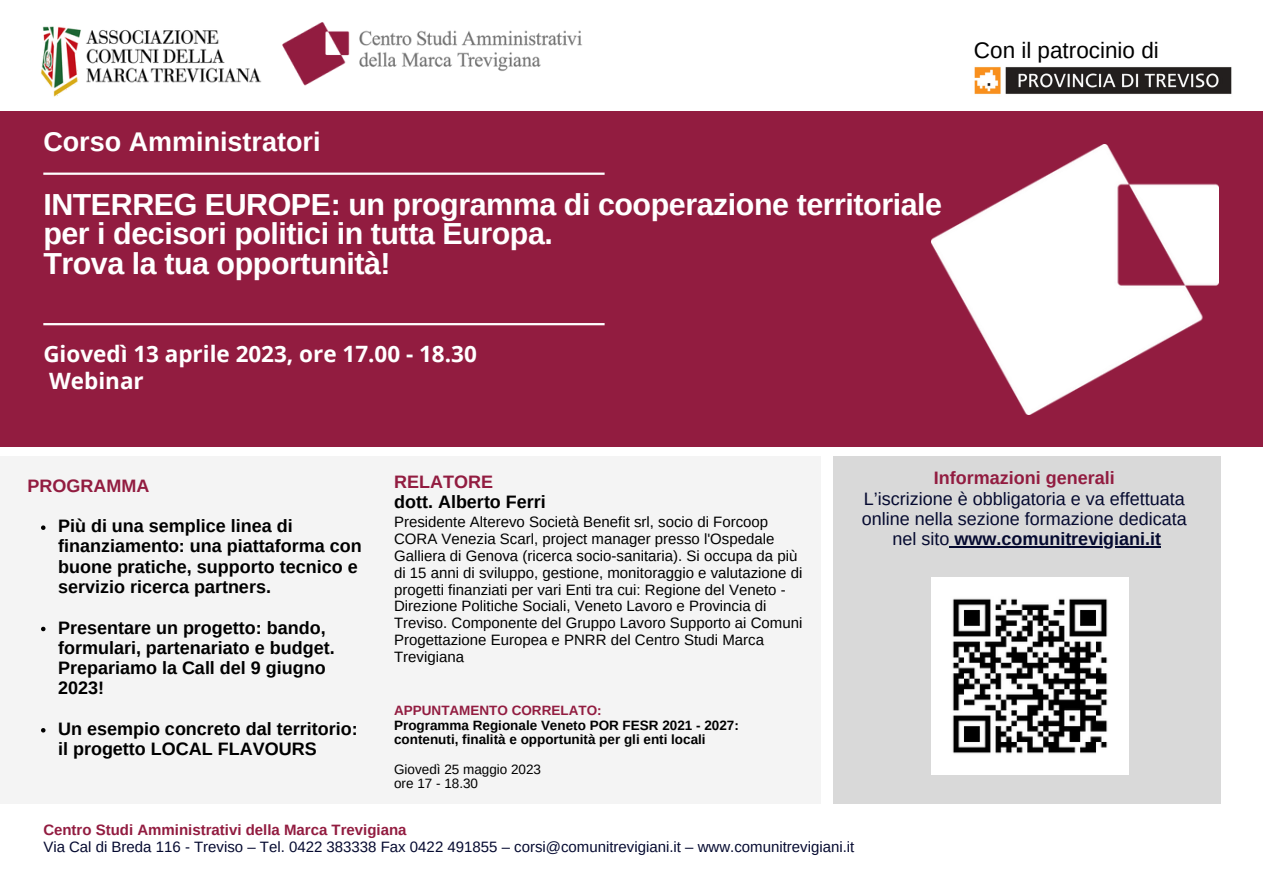
<style>
.page{position:relative;width:1263px;height:894px;background:#fff}
.page>*{position:absolute;margin:0;border:0;box-sizing:border-box;transform-origin:0 0}
.t1{font:700 30.45px/29.5px "Arimo";letter-spacing:-.015em;color:#fff}
.t2{font:700 27px "Arimo";color:#fff}
.t3{font:700 22.5px/27px "Open Sans";color:#fff}
.t4{font:22.5px "Arimo";color:#000}
.t5{font:700 18px/20.2px "Arimo";color:#000}
.t6{font:18px/20.2px "Arimo";color:#050a30;text-align:center}
.t7{font:700 18px "Arimo";color:#921c40}
.t8{font:15px/16.8px "Arimo";color:#000}
.t9{font:15px "Arimo";color:#050a30}
.t10{font:700 15px "Arimo";color:#921c40}
.t11{font:700 13.5px/14.5px "Arimo";color:#000}
.t12{font:13.5px/14.5px "Arimo";color:#000}
.t13{font:700 13.5px "Arimo";color:#921c40}
.s1{font-weight:700}
</style>
<div class="page">
<div style="left:0;top:112px;width:1262px;height:334px;background:#921c40"></div>
<div style="left:0;top:456px;width:820px;height:347px;background:#f4f4f4"></div>
<div style="left:833px;top:456px;width:388px;height:347px;background:#d9d9d9"></div>
<img style="left:41px;top:26px;width:218px;height:71px">
<img style="left:259px;top:22px;width:323px;height:64px">
<hr style="left:43px;top:323px;width:562px;height:2px;background:#fff">
<hr style="left:43px;top:172px;width:562px;height:3px;background:#fff">
<img style="left:932px;top:144px;width:286px;height:270px">
<img style="left:974px;top:66px;width:258px;height:29px">
<img style="left:932px;top:577px;width:196px;height:196px">
<svg style="left:41px;top:525px;width:5px;height:5px"></svg>
<svg style="left:41px;top:626px;width:5px;height:5px"></svg>
<svg style="left:41px;top:728px;width:5px;height:4px"></svg>
<hr style="left:954px;top:546px;width:207px;height:1px;background:#050a30">
<h2 class="t2" style="left:43px;top:127px;width:279px">Corso Amministratori</h2>
<h1 class="t1" style="left:43px;top:189px;width:900px">INTERREG EUROPE: un programma di cooperazione territoriale per i decisori politici in tutta Europa.<br>Trova la tua opportunità!</h1>
<h3 class="t3" style="left:43px;top:340px;width:435px">Giovedì 13 aprile 2023, ore 17.00 - 18.30<br>Webinar</h3>
<h3 class="t4" style="left:974px;top:38px;width:186px">Con il patrocinio di</h3>
<p class="t7" style="left:28px;top:475px;width:123px">PROGRAMMA</p>
<p class="t7" style="left:394px;top:471px;width:100px">RELATORE</p>
<p class="t5" style="left:394px;top:491px;width:153px">dott. Alberto Ferri</p>
<p class="t8" style="left:394px;top:513px;width:410px">Presidente Alterevo Società Benefit srl, socio di Forcoop CORA Venezia Scarl, project manager presso l'Ospedale Galliera di Genova (ricerca socio-sanitaria). Si occupa da più di 15 anni di sviluppo, gestione, monitoraggio e valutazione di progetti finanziati per vari Enti tra cui: Regione del Veneto - Direzione Politiche Sociali, Veneto Lavoro e Provincia di Treviso. Componente del Gruppo Lavoro Supporto ai Comuni Progettazione Europea e PNRR del Centro Studi Marca Trevigiana</p>
<p class="t5" style="left:58px;top:515px;width:305px">Più di una semplice linea di finanziamento: una piattaforma con buone pratiche, supporto tecnico e servizio ricerca partners.</p>
<p class="t5" style="left:58px;top:617px;width:278px">Presentare un progetto: bando, formulari, partenariato e budget.<br>Prepariamo la Call del 9 giugno<br>2023!</p>
<p class="t5" style="left:58px;top:718px;width:301px">Un esempio concreto dal territorio: il progetto LOCAL FLAVOURS</p>
<p class="t13" style="left:394px;top:702px;width:209px">APPUNTAMENTO CORRELATO:</p>
<p class="t11" style="left:394px;top:717px;width:346px">Programma Regionale Veneto POR FESR 2021 - 2027: contenuti, finalità e opportunità per gli enti locali</p>
<p class="t12" style="left:394px;top:761px;width:148px">Giovedì 25 maggio 2023 ore 17 - 18.30</p>
<p class="t10" style="left:43px;top:821px;width:365px">Centro Studi Amministrativi della Marca Trevigiana</p>
<p class="t9" style="left:43px;top:838px;width:812px">Via Cal di Breda 116 - Treviso – Tel. 0422 383338 Fax 0422 491855 – corsi@comunitrevigiani.it – www.comunitrevigiani.it</p>
<p class="t7" style="left:934px;top:468px;width:182px">Informazioni generali</p>
<p class="t6" style="left:862px;top:488px;width:326px">L’iscrizione è obbligatoria e va effettuata online nella sezione formazione dedicata nel sito <span class="s1">www.comunitrevigiani.it</span></p>
</div>
